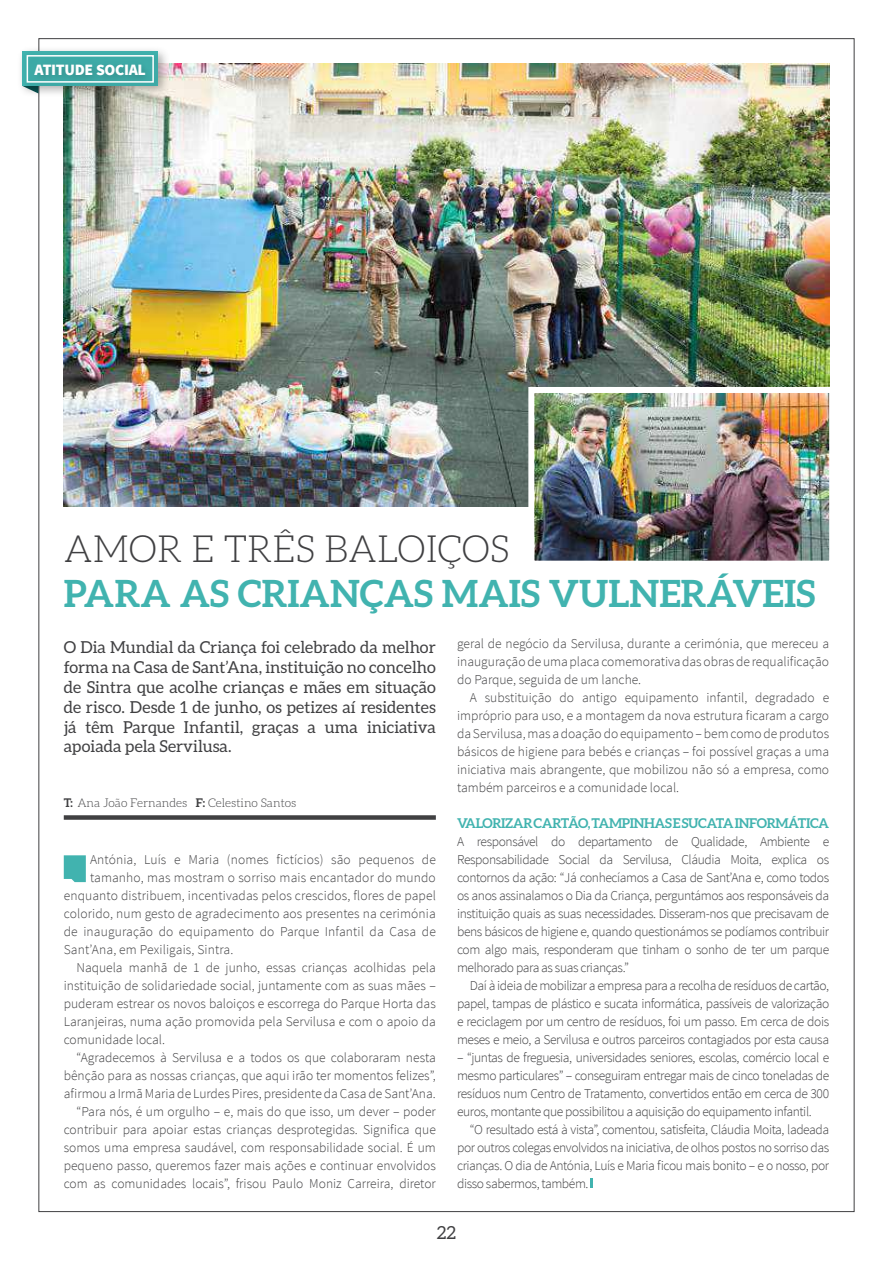
<style>
.page{position:relative;width:893px;height:1263px;background:#fff}
.page>*{position:absolute;margin:0;border:0;box-sizing:border-box;transform-origin:0 0}
.t1{font:700 37.5px "Aleo";color:#41b3af}
.t2{font:300 37.5px "Aleo";color:#404042}
.t3{font:18px "Aleo";color:#404042}
.t4{font:16.5px/19.8px "Aleo";color:#404042;text-align:justify}
.t5{font:900 15.75px "Source Sans Pro";color:#fff}
.t6{font:300 13.5px/18px "Source Sans Pro";color:#404042;text-align:justify}
.t7{font:700 13.5px "Aleo";letter-spacing:-.03em;color:#41b3af}
.t8{font:300 12px "Aleo";color:#404042}
.s1{font-weight:700}
</style>
<div class="page">
<svg style="left:64px;top:855px;width:22px;height:27px"></svg>
<div style="left:64px;top:815px;width:372px;height:5px;background:#404042"></div>
<img style="left:64px;top:64px;width:765px;height:443px">
<svg style="left:590px;top:1179px;width:3px;height:9px"></svg>
<img style="left:525px;top:384px;width:305px;height:177px">
<div style="left:17px;top:45px;width:154px;height:53px;background:#000;opacity:.29"></div>
<div style="left:21px;top:49px;width:145px;height:46px;background:#000;opacity:.31"></div>
<svg style="left:23px;top:54px;width:132px;height:39px;background:#5eaca8"></svg>
<p class="t5" style="left:34px;top:59px;width:10px">ATITUDE</p>
<p class="t5" style="left:96px;top:59px;width:10px">SOCIAL</p>
<h1 class="t2" style="left:64px;top:529px;width:447px">Amor e três baloiços</h1>
<h1 class="t1" style="left:64px;top:572px;width:264px">PARA AS CRIANÇAS</h1>
<h1 class="t1" style="left:442px;top:572px;width:136px">MAIS VULN</h1>
<h1 class="t1" style="left:659px;top:572px;width:154px">ERÁVEIS</h1>
<p class="t6" style="left:457px;top:635px;width:374px">geral de negócio da Servilusa, durante a cerimónia, que mereceu a inauguração de uma placa comemorativa das obras de requalificação do Parque, seguida de um lanche.</p>
<p class="t6" style="left:457px;top:689px;width:374px;text-indent:13px">A substituição do antigo equipamento infantil, degradado e impróprio para uso, e a montagem da nova estrutura ficaram a cargo da Servilusa, mas a doação do equipamento – bem como de produtos básicos de higiene para bebés e crianças – foi possível graças a uma iniciativa mais abrangente, que mobilizou não só a empresa, como também parceiros e a comunidade local.</p>
<p class="t7" style="left:457px;top:815px;width:235px">VALORIZAR CARTÃO, TAMPINHAS E SUCATA</p>
<p class="t7" style="left:735px;top:815px;width:86px">INFORMÁTICA</p>
<p class="t6" style="left:457px;top:833px;width:374px">A responsável do departamento de Qualidade, Ambiente e Responsabilidade Social da Servilusa, Cláudia Moita, explica os contornos da ação: “Já conhecíamos a Casa de Sant’Ana e, como todos os anos assinalamos o Dia da Criança, perguntámos aos responsáveis da instituição quais as suas necessidades. Disseram-nos que precisavam de bens básicos de higiene e, quando questionámos se podíamos contribuir com algo mais, responderam que tinham o sonho de ter um parque melhorado para as suas crianças.”</p>
<p class="t6" style="left:457px;top:977px;width:374px;text-indent:13px">Daí à ideia de mobilizar a empresa para a recolha de resíduos de cartão, papel, tampas de plástico e sucata informática, passíveis de valorização e reciclagem por um centro de resíduos, foi um passo. Em cerca de dois meses e meio, a Servilusa e outros parceiros contagiados por esta causa</p>
<p class="t6" style="left:457px;top:1049px;width:374px">– “juntas de freguesia, universidades seniores, escolas, comércio local e mesmo particulares” – conseguiram entregar mais de cinco toneladas de resíduos num Centro de Tratamento, convertidos então em cerca de 300 euros, montante que possibilitou a aquisição do equipamento infantil.</p>
<p class="t6" style="left:457px;top:1120px;width:374px;text-indent:13px">“O resultado está à vista”, comentou, satisfeita, Cláudia Moita, ladeada por outros colegas envolvidos na iniciativa, de olhos postos no sorriso das crianças. O dia de Antónia, Luís e Maria ficou mais bonito – e o nosso, por disso sabermos, também.</p>
<p class="t4" style="left:64px;top:637px;width:374px">O Dia Mundial da Criança foi celebrado da melhor forma na Casa de Sant’Ana, instituição no concelho de Sintra que acolhe crianças e mães em situação de risco. Desde 1 de junho, os petizes aí residentes já têm Parque Infantil, graças a uma iniciativa apoiada pela Servilusa.</p>
<p class="t8" style="left:64px;top:796px;width:234px"><span class="s1">T:</span> Ana João Fernandes <span class="s1">F:</span> Celestino Santos</p>
<p class="t6" style="left:90px;top:851px;width:347px">Antónia, Luís e Maria (nomes fictícios) são pequenos de</p>
<p class="t6" style="left:90px;top:869px;width:347px">tamanho, mas mostram o sorriso mais encantador do mundo</p>
<p class="t6" style="left:64px;top:887px;width:374px">enquanto distribuem, incentivadas pelos crescidos, flores de papel</p>
<p class="t6" style="left:64px;top:905px;width:374px">colorido, num gesto de agradecimento aos presentes na cerimónia</p>
<p class="t6" style="left:64px;top:923px;width:374px">de inauguração do equipamento do Parque Infantil da Casa de</p>
<p class="t6" style="left:64px;top:941px;width:171px">Sant’Ana, em Pexiligais, Sintra.</p>
<p class="t6" style="left:77px;top:959px;width:361px">Naquela manhã de 1 de junho, essas crianças acolhidas pela</p>
<p class="t6" style="left:64px;top:977px;width:374px">instituição de solidariedade social, juntamente com as suas mães –</p>
<p class="t6" style="left:64px;top:995px;width:374px">puderam estrear os novos baloiços e escorrega do Parque Horta das</p>
<p class="t6" style="left:64px;top:1013px;width:374px">Laranjeiras, numa ação promovida pela Servilusa e com o apoio da</p>
<p class="t6" style="left:64px;top:1031px;width:103px">comunidade local.</p>
<p class="t6" style="left:77px;top:1049px;width:361px">“Agradecemos à Servilusa e a todos os que colaboraram nesta</p>
<p class="t6" style="left:64px;top:1067px;width:374px">bênção para as nossas crianças, que aqui irão ter momentos felizes”,</p>
<p class="t6" style="left:64px;top:1085px;width:374px">afirmou a Irmã Maria de Lurdes Pires, presidente da Casa de Sant’Ana.</p>
<p class="t6" style="left:77px;top:1103px;width:361px">“Para nós, é um orgulho – e, mais do que isso, um dever – poder</p>
<p class="t6" style="left:64px;top:1121px;width:374px">contribuir para apoiar estas crianças desprotegidas. Significa que</p>
<p class="t6" style="left:64px;top:1139px;width:374px">somos uma empresa saudável, com responsabilidade social. É um</p>
<p class="t6" style="left:64px;top:1157px;width:374px">pequeno passo, queremos fazer mais ações e continuar envolvidos</p>
<p class="t6" style="left:64px;top:1175px;width:374px">com as comunidades locais”, frisou Paulo Moniz Carreira, diretor</p>
<h2 class="t3" style="left:437px;top:1223px;width:21px">22</h2>
</div>
